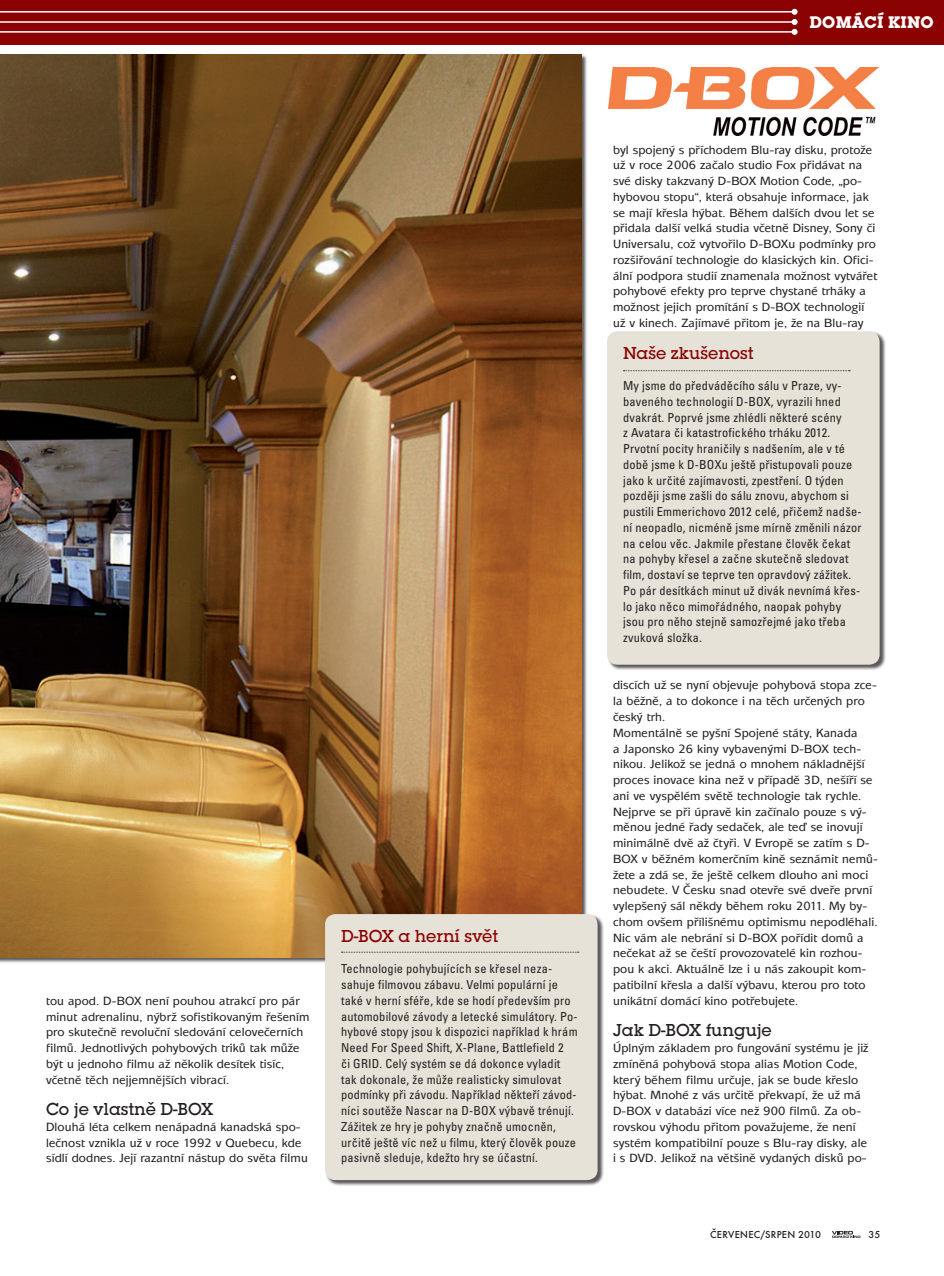
<style>
.page{position:relative;width:944px;height:1276px;background:#fff}
.page>*{position:absolute;margin:0;border:0;box-sizing:border-box;transform-origin:0 0}
.t1{font:500 18px "Lubalin Graph Itc TOT";color:#231f20}
.t2{font:500 18px "Lubalin Graph Itc TOT";color:#8b0202}
.t3{font:700 17.55px "Lubalin Graph Itc TOT";color:#fff}
.t4{font:500 12.3px/15.8px "Mixage Itc TOT";letter-spacing:.01em;color:#231f20}
.t5{font:condensed 12.3px/15.8px "Univers CE";letter-spacing:.015em;color:#231f20}
.t6{font:500 10.5px "Futura TOT";letter-spacing:.02em;color:#231f20}
</style>
<div class="page">
<img style="left:0;top:54px;width:582px;height:903px">
<svg style="left:832px;top:1231px;width:28px;height:6px"></svg>
<div style="left:0;top:0;width:944px;height:44px;background:#8b0202"></div>
<hr style="left:0;top:21px;width:795px;height:2px;background:#fff">
<hr style="left:0;top:11px;width:795px;height:2px;background:#fff">
<hr style="left:0;top:31px;width:795px;height:2px;background:#fff">
<svg style="left:792px;top:9px;width:6px;height:26px"></svg>
<div style="left:325px;top:914px;width:279px;height:272px;background:#231f20;opacity:.75"></div>
<div style="left:325px;top:914px;width:273px;height:266px;background:#e6e2d8;border-radius:10px"></div>
<svg style="left:341px;top:951px;width:238px;height:1px"></svg>
<div style="left:607px;top:331px;width:279px;height:339px;background:#231f20;opacity:.75"></div>
<div style="left:607px;top:331px;width:273px;height:334px;background:#e6e2d8;border-radius:10px"></div>
<svg style="left:623px;top:370px;width:227px;height:1px"></svg>
<img style="left:609px;top:68px;width:270px;height:67px">
<h2 class="t3" style="left:810px;top:11px;width:15px">DOM</h2>
<h2 class="t3" style="left:852px;top:11px;width:61px">ÁCÍ KINO</h2>
<p class="t4" style="left:46px;top:993px;width:265px">tou apod. D-BOX není pouhou atrakcí pro pár minut adrenalinu, nýbrž sofistikovaným řešením pro skutečně revoluční sledování celovečerních filmů. Jednotlivých pohybových triků tak může být u jednoho filmu až několik desítek tisíc, včetně těch nejjemnějších vibrací.</p>
<h1 class="t1" style="left:46px;top:1098px;width:169px">Co je vlastně D-BOX</h1>
<p class="t4" style="left:46px;top:1119px;width:263px">Dlouhá léta celkem nenápadná kanadská spo&shy;lečnost vznikla už v roce 1992 v Quebecu, kde sídlí dodnes. Její razantní nástup do světa filmu</p>
<h1 class="t2" style="left:341px;top:925px;width:159px">D-BOX a herní svět</h1>
<p class="t5" style="left:341px;top:961px;width:238px">Technologie pohybujících se křesel neza&shy;sahuje filmovou zábavu. Velmi populární je také v herní sféře, kde se hodí především pro automobilové závody a letecké simulátory. Po&shy;hybové stopy jsou k dispozici například k hrám Need For Speed Shift, X-Plane, Battlefield 2<br>či GRID. Celý systém se dá dokonce vyladit tak dokonale, že může realisticky simulovat podmínky při závodu. Například někteří závod&shy;níci soutěže Nascar na D-BOX výbavě trénují.<br>Zážitek ze hry je pohyby značně umocněn, určitě ještě víc než u filmu, který člověk pouze pasivně sleduje, kdežto hry se účastní.</p>
<p class="t4" style="left:613px;top:142px;width:266px">byl spojený s příchodem Blu-ray disku, protože už v roce 2006 začalo studio Fox přidávat na své disky takzvaný D-BOX Motion Code, „po&shy;hybovou stopu“, která obsahuje informace, jak se mají křesla hýbat. Během dalších dvou let se přidala další velká studia včetně Disney, Sony či Universalu, což vytvořilo D-BOXu podmínky pro rozšiřování technologie do klasických kin. Ofici&shy;ální podpora studií znamenala možnost vytvářet pohybové efekty pro teprve chystané trháky a možnost jejich promítání s D-BOX technologií už v kinech. Zajímavé přitom je, že na Blu-ray</p>
<h1 class="t2" style="left:623px;top:342px;width:132px">Naše zkušenost</h1>
<p class="t5" style="left:623px;top:378px;width:240px">My jsme do předváděcího sálu v Praze, vy&shy;baveného technologií D-BOX, vyrazili hned dvakrát. Poprvé jsme zhlédli některé scény<br>z Avatara či katastrofického trháku 2012.<br>Prvotní pocity hraničily s nadšením, ale v té době jsme k D-BOXu ještě přistupovali pouze jako k určité zajímavosti, zpestření. O týden později jsme zašli do sálu znovu, abychom si pustili Emmerichovo 2012 celé, přičemž nadše&shy;ní neopadlo, nicméně jsme mírně změnili názor na celou věc. Jakmile přestane člověk čekat na pohyby křesel a začne skutečně sledovat film, dostaví se teprve ten opravdový zážitek.<br>Po pár desítkách minut už divák nevnímá křes&shy;lo jako něco mimořádného, naopak pohyby jsou pro něho stejně samozřejmé jako třeba zvuková složka.</p>
<p class="t4" style="left:613px;top:678px;width:267px">discích už se nyní objevuje pohybová stopa zce&shy;la běžně, a to dokonce i na těch určených pro český trh.<br>Momentálně se pyšní Spojené státy, Kanada<br>a Japonsko 26 kiny vybavenými D-BOX tech&shy;nikou. Jelikož se jedná o mnohem nákladnější proces inovace kina než v případě 3D, nešíří se ani ve vyspělém světě technologie tak rychle.<br>Nejprve se při úpravě kin začínalo pouze s vý&shy;měnou jedné řady sedaček, ale teď se inovují minimálně dvě až čtyři. V Evropě se zatím s D-BOX v běžném komerčním kině seznámit nemů&shy;žete a zdá se, že ještě celkem dlouho ani moci nebudete. V Česku snad otevře své dveře první vylepšený sál někdy během roku 2011. My by&shy;chom ovšem přílišnému optimismu nepodléhali.<br>Nic vám ale nebrání si D-BOX pořídit domů a nečekat až se čeští provozovatelé kin rozhou&shy;pou k akci. Aktuálně lze i u nás zakoupit kom&shy;patibilní křesla a další výbavu, kterou pro toto unikátní domácí kino potřebujete.</p>
<h1 class="t1" style="left:613px;top:1019px;width:160px">Jak D-BOX funguje</h1>
<p class="t4" style="left:613px;top:1040px;width:257px">Úplným základem pro fungování systému je již zmíněná pohybová stopa alias Motion Code, který během filmu určuje, jak se bude křeslo hýbat. Mnohé z vás určitě překvapí, že už má D-BOX v databázi více než 900 filmů. Za ob&shy;rovskou výhodu přitom považujeme, že není systém kompatibilní pouze s Blu-ray disky, ale i s DVD. Jelikož na většině vydaných disků po-</p>
<p class="t6" style="left:710px;top:1228px;width:112px">ČERVENEC/SRPEN 2010</p>
<p class="t6" style="left:868px;top:1228px;width:13px">35</p>
</div>
